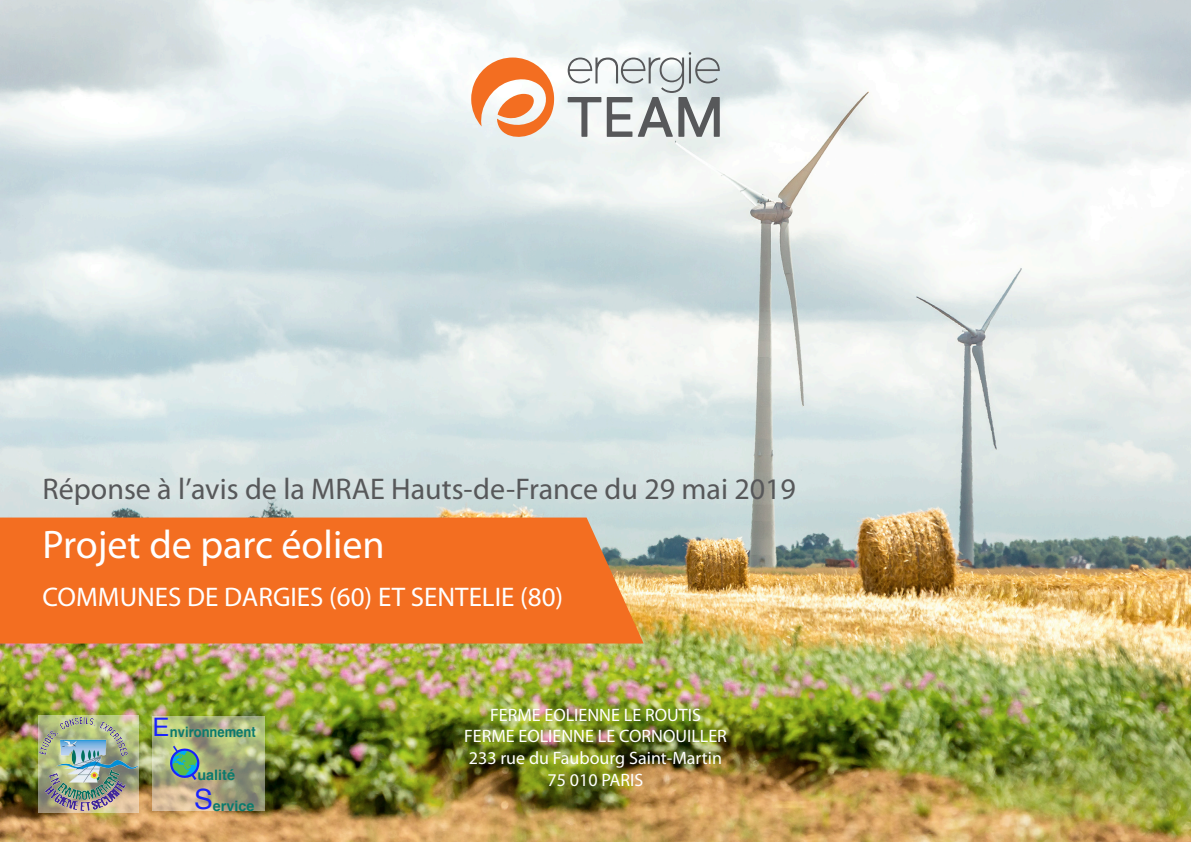
<style>
.page{position:relative;width:1191px;height:842px;background:#fff}
.page>*{position:absolute;margin:0;border:0;box-sizing:border-box;transform-origin:0 0}
.t1{font:40px "Myriad Pro";color:#fff}
.t2{font:30px "Myriad Pro";color:#57585a}
.Normal_Helvetica_12{font:28px "Helvetica";color:#1922fb}
.t3{font:27px "Myriad Pro";color:#fff}
.Normal_Helvetica_12-2{font:25.5px "Helvetica";color:#1922fb}
.t4{font:18px "Myriad Pro";color:#fff}
.Normal_Helvetica_12-3{font:700 14.4px "Helvetica";color:#0b7a6d;scale:.9 1}
.Normal_Helvetica_12-4{font:700 14.4px "Helvetica";color:#0b7a6d}
</style>
<div class="page">
<img style="left:0;top:0;width:1191px;height:842px">
<svg style="left:567px;top:52px;width:153px;height:85px"></svg>
<svg style="left:471px;top:58px;width:83px;height:82px"></svg>
<div style="left:0;top:517px;width:643px;height:126px;background:#f36e21"></div>
<svg style="left:38px;top:715px;width:100px;height:97px"></svg>
<img style="left:39px;top:717px;width:98px;height:93px">
<svg style="left:152px;top:717px;width:113px;height:94px;background:#adae82"></svg>
<svg style="left:169px;top:744px;width:31px;height:38px"></svg>
<p class="t2" style="left:43px;top:470px;width:755px">Réponse à l’avis de la MRAE Hauts-de-France du 29 mai 2019</p>
<p class="t1" style="left:43px;top:519px;width:344px">Projet de parc éolien</p>
<p class="t3" style="left:43px;top:580px;width:522px">COMMUNES DE DARGIES (60) ET SENTELIE (80)</p>
<p class="Normal_Helvetica_12-2" style="left:152px;top:707px;width:18px">E</p>
<p class="Normal_Helvetica_12-3" style="left:170px;top:720px;width:97px">nvironnement</p>
<p class="Normal_Helvetica_12-4" style="left:197px;top:763px;width:39px">ualité</p>
<p class="Normal_Helvetica_12" style="left:194px;top:778px;width:20px">S</p>
<p class="Normal_Helvetica_12-4" style="left:213px;top:794px;width:43px">ervice</p>
<p class="t4" style="left:490px;top:703px;width:212px">FERME EOLIENNE LE ROUTIS</p>
<p class="t4" style="left:464px;top:725px;width:264px">FERME EOLIENNE LE CORNOUILLER</p>
<p class="t4" style="left:469px;top:747px;width:255px">233 rue du Faubourg Saint-Martin</p>
<p class="t4" style="left:547px;top:768px;width:97px">75 010 PARIS</p>
</div>
